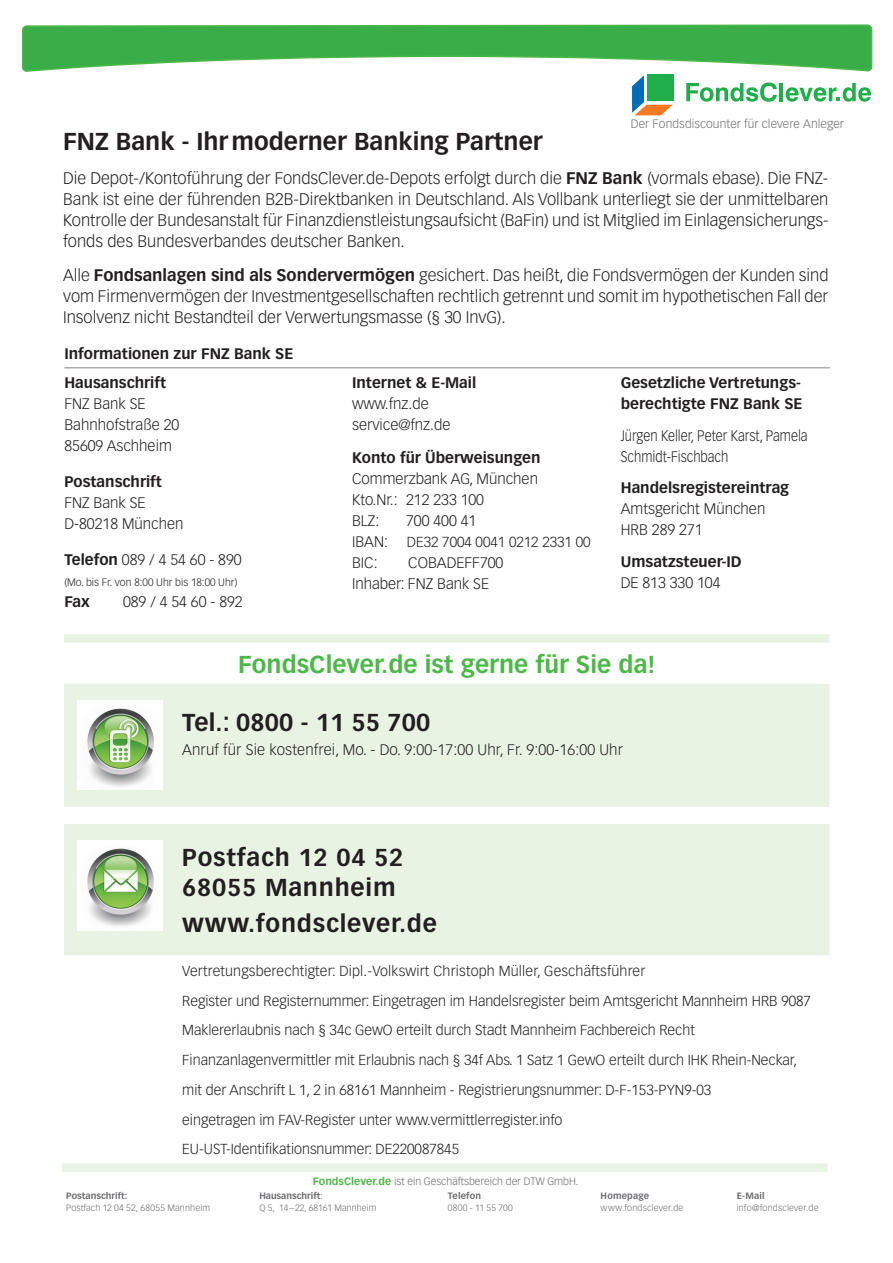
<style>
.page{position:relative;width:893px;height:1263px;background:#fff}
.page>*{position:absolute;margin:0;border:0;box-sizing:border-box;transform-origin:0 0}
.t1{font:700 24px/30px "Vectora LT Pro";letter-spacing:.02em;color:#231f20}
.t2{font:700 24px "Vectora LT Pro";color:#231f20}
.t3{font:700 24px "Vectora LT Pro";color:#4cb848}
.t4{font:300 16.5px/21px "Vectora LT Pro";color:#231f20;text-align:justify}
.t5{font:300 15px/21px "Vectora LT Pro";color:#231f20}
.t6{font:700 15px/28.7px "Vectora LT Pro";color:#231f20}
.t7{font:300 15px/21px "Vectora LT Pro";color:#231f20;scale:.87 1}
.t8{font:300 14.25px/29.7px "Vectora LT Pro";color:#231f20}
.t9{font:300 12px "Vectora LT Pro";letter-spacing:.005em;color:#6c6d70}
.t10{font:300 10.5px "Vectora LT Pro";color:#6c6d70}
.t11{font:300 10.5px "Vectora LT Pro";color:#231f20}
.t12{font:300 9px/12px "Vectora LT Pro";letter-spacing:.015em;color:#6c6d70}
.t13{font:700 9px "Vectora LT Pro";letter-spacing:.015em;color:#6c6d70}
.t14{font:300 9px "Vectora LT Pro";letter-spacing:.035em;color:#6c6d70}
.s1{font-weight:700}
.s2{font-weight:700;color:#4cb848}
</style>
<div class="page">
<svg style="left:21px;top:25px;width:852px;height:90px"></svg>
<hr style="left:64px;top:367px;width:288px;height:1px;background:#808285">
<hr style="left:352px;top:367px;width:269px;height:1px;background:#808285">
<hr style="left:621px;top:367px;width:209px;height:1px;background:#808285">
<svg style="left:64px;top:634px;width:765px;height:9px;fill:#e8f3e4"></svg>
<div style="left:64px;top:684px;width:765px;height:271px;background:#e8f3e4"></div>
<img style="left:78px;top:701px;width:85px;height:89px">
<img style="left:78px;top:841px;width:85px;height:89px">
<svg style="left:62px;top:1163px;width:765px;height:9px"></svg>
<p class="t9" style="left:631px;top:117px;width:215px">Der Fondsdiscounter für clevere Anleger</p>
<h1 class="t2" style="left:63px;top:127px;width:481px">FNZ Bank - Ihrmoderner Banking Partner</h1>
<p class="t4" style="left:63px;top:167px;width:767px">Die Depot-/Kontoführung der FondsClever.de-Depots erfolgt durch die <span class="s1">FNZ Bank</span> (vormals ebase). Die FNZ-Bank ist eine der führenden B2B-Direktbanken in Deutschland. Als Vollbank unterliegt sie der unmittelbaren Kontrolle der Bundesanstalt für Finanzdienstleistungsaufsicht (BaFin) und ist Mitglied im Einlagensicherungs&shy;fonds des Bundesverbandes deutscher Banken.</p>
<p class="t4" style="left:63px;top:264px;width:767px">Alle <span class="s1">Fondsanlagen sind als Sondervermögen</span> gesichert. Das heißt, die Fondsvermögen der Kunden sind vom Firmenvermögen der Investmentgesellschaften rechtlich getrennt und somit im hypothetischen Fall der Insolvenz nicht Bestandteil der Verwertungsmasse (§ 30 InvG).</p>
<p class="t6" style="left:64px;top:340px;width:230px">Informationen zur FNZ Bank SE<br>Hausanschrift</p>
<p class="t5" style="left:64px;top:393px;width:116px">FNZ Bank SE<br>Bahnhofstraße 20<br>85609 Aschheim</p>
<p class="t6" style="left:64px;top:467px;width:99px">Postanschrift</p>
<p class="t5" style="left:64px;top:492px;width:121px">FNZ Bank SE<br>D-80218 München</p>
<p class="t5" style="left:64px;top:549px;width:179px"><span class="s1">Telefon</span> 089 / 4 54 60 - 890</p>
<p class="t11" style="left:64px;top:576px;width:174px">(Mo. bis Fr. von 8:00 Uhr bis 18:00 Uhr)</p>
<p class="t6" style="left:64px;top:587px;width:27px">Fax</p>
<p class="t5" style="left:123px;top:591px;width:121px">089 / 4 54 60 - 892</p>
<p class="t6" style="left:352px;top:368px;width:126px">Internet &amp; E-Mail</p>
<p class="t5" style="left:352px;top:393px;width:100px">www.fnz.de service@fnz.de</p>
<p class="t6" style="left:352px;top:443px;width:190px">Konto für Überweisungen</p>
<p class="t5" style="left:352px;top:468px;width:187px">Commerzbank AG, München<br>Kto.Nr.: 212 233 100<br>BLZ:</p>
<p class="t6" style="left:621px;top:372px;width:183px;line-height:21px">Gesetzliche Vertretungs&shy;berechtigte FNZ Bank SE</p>
<p class="t7" style="left:621px;top:425px;width:216px">Jürgen Keller, Peter Karst, Pamela<br>Schmidt-Fischbach</p>
<p class="t6" style="left:621px;top:473px;width:170px">Handelsregistereintrag</p>
<p class="t5" style="left:621px;top:498px;width:146px">Amtsgericht München<br>HRB 289 271</p>
<p class="t6" style="left:621px;top:547px;width:122px">Umsatzsteuer-ID</p>
<p class="t5" style="left:621px;top:572px;width:101px">DE 813 330 104</p>
<p class="t5" style="left:406px;top:510px;width:72px">700 400 41</p>
<p class="t5" style="left:352px;top:531px;width:37px">IBAN:</p>
<p class="t8" style="left:407px;top:527px;width:185px">DE32 7004 0041 0212 2331 00</p>
<p class="t5" style="left:352px;top:552px;width:27px">BIC:</p>
<p class="t5" style="left:352px;top:552px;width:153px;text-indent:56px">COBADEFF700<br>Inhaber: FNZ Bank SE</p>
<h1 class="t3" style="left:238px;top:649px;width:419px">FondsClever.de ist gerne für Sie da!</h1>
<h1 class="t1" style="left:182px;top:707px;width:250px">Tel.: 0800 - 11 55 700</h1>
<p class="t5" style="left:182px;top:739px;width:442px">Anruf für Sie kostenfrei, Mo. - Do. 9:00-17:00 Uhr, Fr. 9:00-16:00 Uhr</p>
<h1 class="t1" style="left:182px;top:842px;width:223px">Postfach 12 04 52<br>68055 Mannheim</h1>
<h1 class="t1" style="left:182px;top:909px;width:256px">www.fondsclever.de</h1>
<p class="t8" style="left:182px;top:956px;width:630px">Vertretungsberechtigter: Dipl.-Volkswirt Christoph Müller, Geschäftsführer<br>Register und Registernummer: Eingetragen im Handelsregister beim Amtsgericht Mannheim HRB 9087<br>Maklererlaubnis nach § 34c GewO erteilt durch Stadt Mannheim Fachbereich Recht Finanzanlagenvermittler mit Erlaubnis nach § 34f Abs. 1 Satz 1 GewO erteilt durch IHK Rhein-Neckar, mit der Anschrift L 1, 2 in 68161 Mannheim - Registrierungsnummer: D-F-153-PYN9-03<br>eingetragen im FAV-Register unter www.vermittlerregister.info<br>EU-UST-Identifikationsnummer: DE220087845</p>
<p class="t10" style="left:313px;top:1175px;width:267px"><span class="s2">FondsClever.de</span> ist ein Geschäftsbereich der DTW GmbH.</p>
<p class="t13" style="left:66px;top:1190px;width:63px">Postanschrift:</p>
<p class="t12" style="left:66px;top:1201px;width:145px">Postfach 12 04 52, 68055 Mannheim</p>
<p class="t12" style="left:259px;top:1189px;width:118px"><span class="s1">Hausanschrift</span>:<br>Q 5, 14–22, 68161 Mannheim</p>
<p class="t13" style="left:448px;top:1190px;width:35px">Telefon</p>
<p class="t14" style="left:448px;top:1202px;width:67px">0800 - 11 55 700</p>
<p class="t13" style="left:601px;top:1190px;width:50px">Homepage</p>
<p class="t12" style="left:601px;top:1201px;width:84px">www.fondsclever.de</p>
<p class="t13" style="left:737px;top:1190px;width:29px">E-Mail</p>
<p class="t12" style="left:737px;top:1201px;width:83px">info@fondsclever.de</p>
</div>
